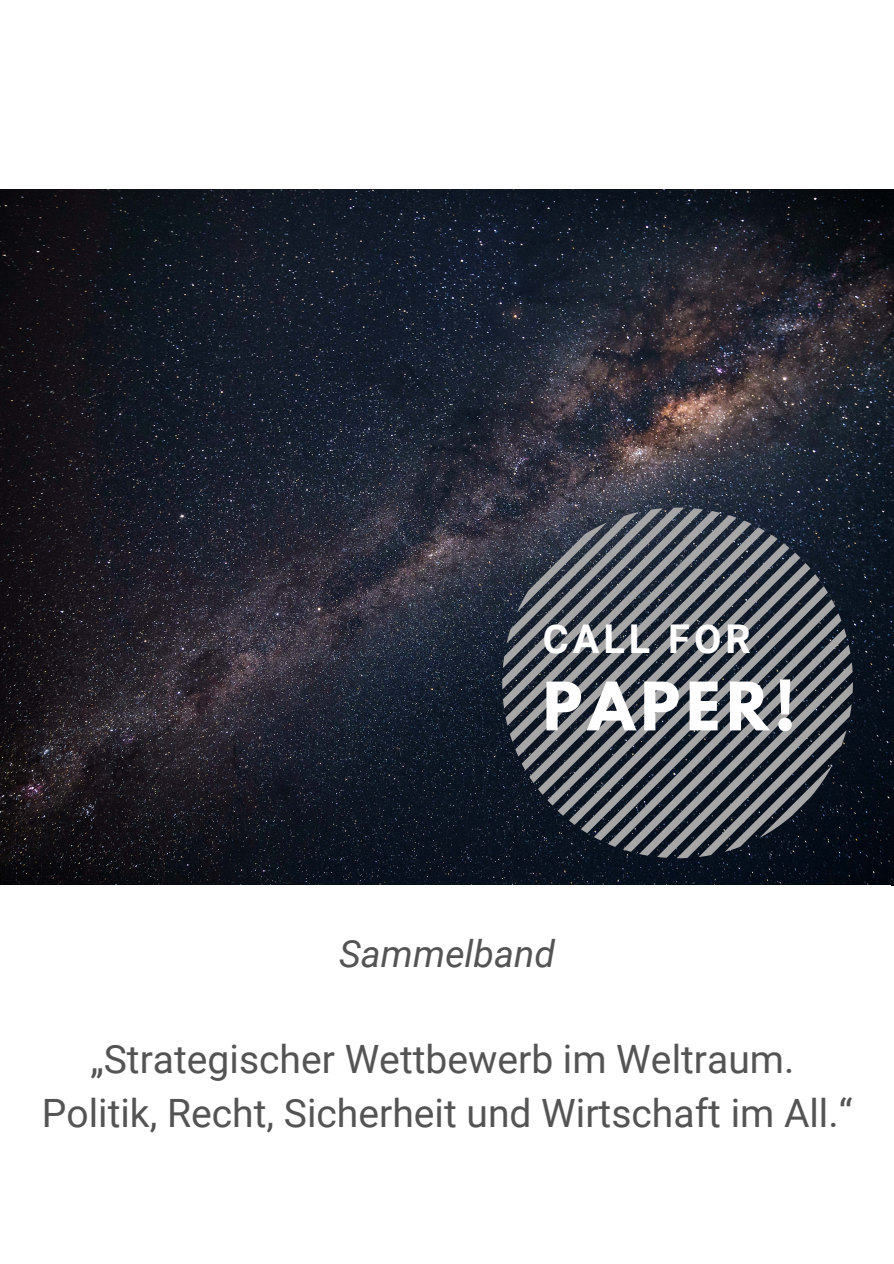
<style>
.page{position:relative;width:894px;height:1264px;background:#fff}
.page>*{position:absolute;margin:0;border:0;box-sizing:border-box;transform-origin:0 0}
.t1{font:700 59.25px "League Spartan";letter-spacing:.1em;color:#fff}
.t2{font:700 39.6px "Roboto";letter-spacing:.1em;color:#fff}
.t3{font:39px "Roboto";color:#545454}
.t4{font:italic 37.5px "Roboto";color:#545454}
</style>
<div class="page">
<img style="left:0;top:189px;width:893px;height:696px">
<svg style="left:502px;top:507px;width:350px;height:351px;background:#4d525b"></svg>
<p class="t2" style="left:542px;top:616px;width:209px">CALL FOR</p>
<p class="t1" style="left:542px;top:677px;width:254px">PAPER!</p>
<p class="t4" style="left:339px;top:932px;width:217px">Sammelband</p>
<p class="t3" style="left:90px;top:1036px;width:705px">„Strategischer Wettbewerb im Weltraum.</p>
<p class="t3" style="left:42px;top:1091px;width:811px">Politik, Recht, Sicherheit und Wirtschaft im All.“</p>
</div>
